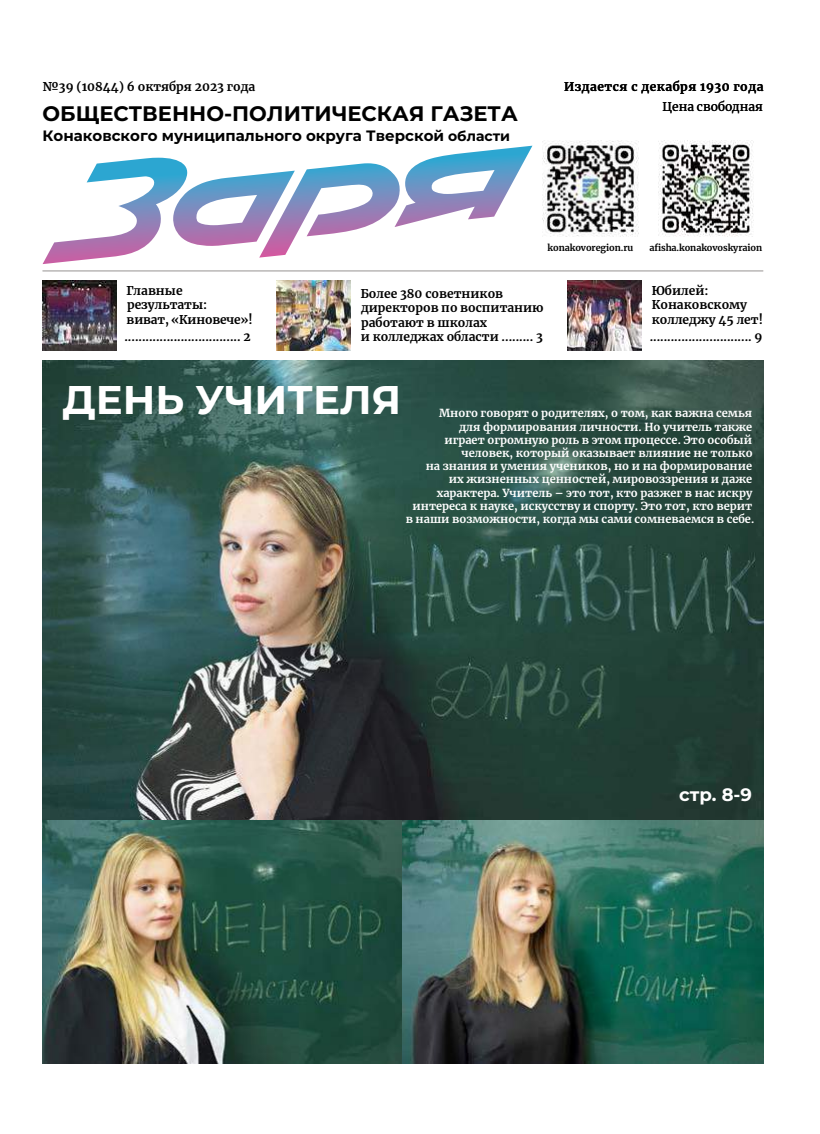
<style>
.page{position:relative;width:820px;height:1134px;background:#fff}
.page>*{position:absolute;margin:0;border:0;box-sizing:border-box;transform-origin:0 0}
.t1{font:100 40px "Montserrat";color:#fff}
.t2{font:100 21px "Montserrat";color:#000}
.t3{font:100 18px "Montserrat";color:#fff}
.t4{font:100 15px "Montserrat";color:#000}
.t5{font:700 12px/14.4px "Merriweather";color:#000}
.t6{font:700 12px "Merriweather";letter-spacing:.04em;color:#000}
.t7{font:12px "Merriweather";color:#000}
.t8{font:700 11px/13.2px "Merriweather";color:#fff;text-align:right}
.t9{font:700 9px "Merriweather";letter-spacing:-.01em;color:#000}
.s1{font-size:14px}
</style>
<div class="page">
<svg style="left:43px;top:146px;width:489px;height:118px"></svg>
<img style="left:43px;top:361px;width:720px;height:460px">
<hr style="left:43px;top:270px;width:720px;height:1px;background:#b8b6b5">
<img style="left:658px;top:141px;width:95px;height:95px">
<img style="left:542px;top:141px;width:96px;height:95px">
<img style="left:276px;top:281px;width:75px;height:70px">
<img style="left:43px;top:281px;width:74px;height:70px">
<img style="left:567px;top:281px;width:74px;height:70px">
<img style="left:43px;top:821px;width:720px;height:242px">
<p class="t5" style="left:43px;top:79px;width:214px">№39 (10844) 6 октября 2023 года</p>
<h2 class="t2" style="left:43px;top:99px;width:476px">ОБЩЕСТВЕННО-ПОЛИТИЧЕСКАЯ ГАЗЕТА</h2>
<h3 class="t4" style="left:43px;top:126px;width:469px">Конаковского муниципального округа Тверской <span class="s1">области</span></h3>
<p class="t6" style="left:564px;top:78px;width:201px">Издается с декабря 1930 года</p>
<p class="t7" style="left:662px;top:98px;width:102px">Цена свободная</p>
<p class="t9" style="left:547px;top:241px;width:87px">konakovoregion.ru</p>
<p class="t9" style="left:649px;top:241px;width:114px">afisha.konakovoskyraion</p>
<p class="t5" style="left:126px;top:283px;width:128px">Главные результаты:<br>виват, «Киновече»!</p>
<p class="t5" style="left:124px;top:329px;width:128px">................................. 2</p>
<p class="t5" style="left:360px;top:286px;width:184px">Более 380 советников директоров по воспитанию работают в школах<br>и колледжах области ......... 3</p>
<p class="t5" style="left:651px;top:283px;width:113px">Юбилей:<br>Конаковскому колледжу 45 лет!</p>
<p class="t5" style="left:649px;top:329px;width:114px">............................. 9</p>
<h1 class="t1" style="left:62px;top:373px;width:340px">ДЕНЬ УЧИТЕЛЯ</h1>
<p class="t8" style="left:405px;top:406px;width:350px">Много говорят о родителях, о том, как важна семья<br>для формирования личности. Но учитель также<br>играет огромную роль в этом процессе. Это особый человек, который оказывает влияние не только<br>на знания и умения учеников, но и на формирование<br>их жизненных ценностей, мировоззрения и даже характера. Учитель – это тот, кто разжег в нас искру интереса к науке, искусству и спорту. Это тот, кто верит в наши возможности, когда мы сами сомневаемся в себе.</p>
<h3 class="t3" style="left:679px;top:782px;width:74px">стр. 8-9</h3>
</div>
